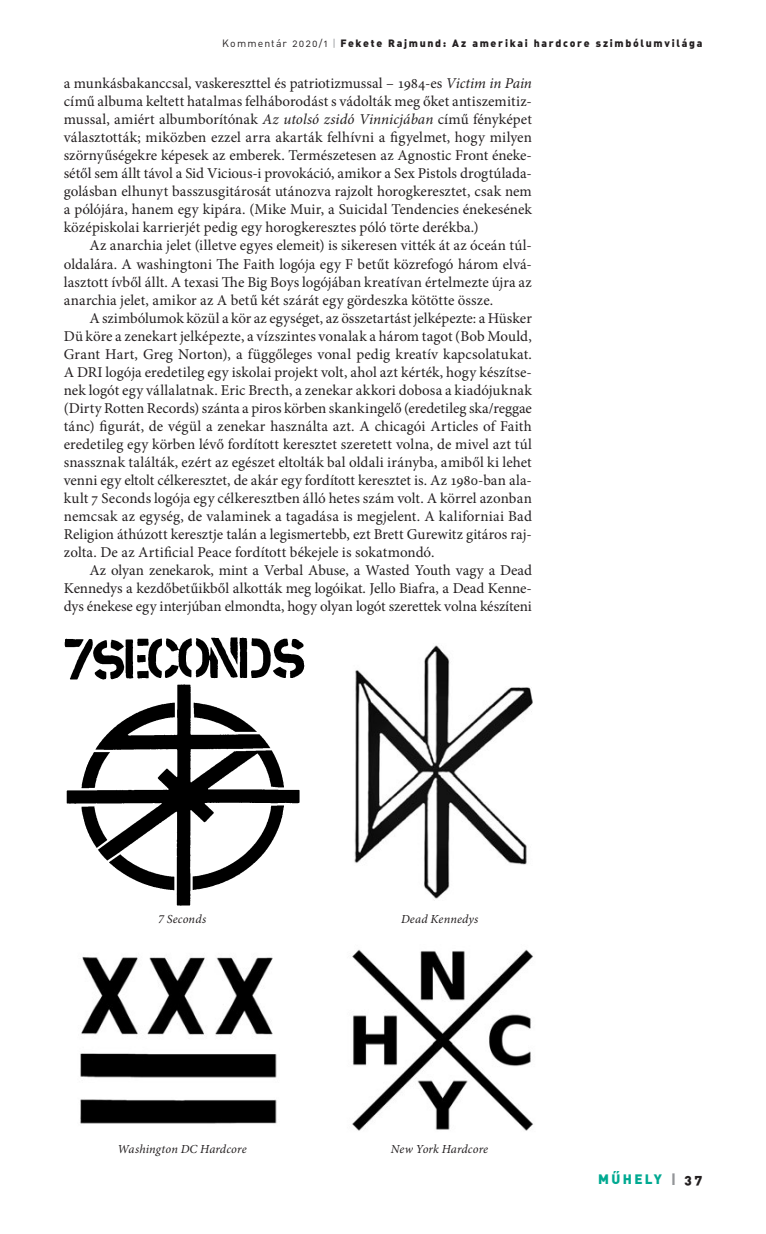
<style>
.page{position:relative;width:766px;height:1234px;background:#fff}
.page>*{position:absolute;margin:0;border:0;box-sizing:border-box;transform-origin:0 0}
.t1{font:15px/18px "Minion Pro";color:#231f20;text-align:justify}
.t2{font:13.5px "DIN Alt Blk PFL";letter-spacing:.2em;color:#00a991}
.t3{font:italic 12.3px "Minion Pro";letter-spacing:.01em;color:#231f20}
.t4{font:10.5px "DIN Alt Blk PFL";letter-spacing:.175em;color:#231f20}
.s1{font-family:"DIN Alt PFL"}
.s2{font-family:"DIN Alt PFL";color:#939598}
.s3{font-style:italic}
.s4{color:#939598}
.s5{color:#231f20}
</style>
<div class="page">
<img style="left:65px;top:637px;width:239px;height:268px">
<img style="left:354px;top:645px;width:179px;height:255px">
<img style="left:80px;top:957px;width:197px;height:167px">
<img style="left:352px;top:949px;width:181px;height:182px">
<p class="t4" style="left:222px;top:36px;width:481px"><span class="s1">Kommentár 2020/1</span> <span class="s2">|</span> Fekete Rajmund: Az amerikai hardcore szimbólumvilága</p>
<p class="t1" style="left:64px;top:75px;width:469px">a munkásbakanccsal, vaskereszttel és patriotizmussal – 1984-es <span class="s3">Victim in Pain </span>című albuma keltett hatalmas felháborodást s vádolták meg őket antiszemitiz&shy;mussal, amiért albumborítónak <span class="s3">Az utolsó zsidó Vinnicjában</span> című fényképet választották; miközben ezzel arra akarták felhívni a figyelmet, hogy milyen szörnyűségekre képesek az emberek. Természetesen az Agnostic Front éneke&shy;sétől sem állt távol a Sid Vicious-i provokáció, amikor a Sex Pistols drogtúlada&shy;golásban elhunyt basszusgitárosát utánozva rajzolt horogkeresztet, csak nem a pólójára, hanem egy kipára. (Mike Muir, a Suicidal Tendencies énekesének középiskolai karrierjét pedig egy horogkeresztes póló törte derékba.)</p>
<p class="t1" style="left:64px;top:237px;width:469px;text-indent:26px">Az anarchia jelet (illetve egyes elemeit) is sikeresen vitték át az óceán túl&shy;oldalára. A washingtoni The Faith logója egy F betűt közrefogó három elvá&shy;lasztott ívből állt. A texasi The Big Boys logójában kreatívan értelmezte újra az anarchia jelet, amikor az A betű két szárát egy gördeszka kötötte össze.</p>
<p class="t1" style="left:64px;top:309px;width:469px;text-indent:26px">A szimbólumok közül a kör az egységet, az összetartást jelképezte: a Hüsker Dü köre a zenekart jelképezte, a vízszintes vonalak a három tagot (Bob Mould, Grant Hart, Greg Norton), a függőleges vonal pedig kreatív kapcsolatukat.<br>A DRI logója eredetileg egy iskolai projekt volt, ahol azt kérték, hogy készítse&shy;nek logót egy vállalatnak. Eric Brecth, a zenekar akkori dobosa a kiadójuknak (Dirty Rotten Records) szánta a piros körben skankingelő (eredetileg ska/reggae tánc) figurát, de végül a zenekar használta azt. A chicagói Articles of Faith eredetileg egy körben lévő fordított keresztet szeretett volna, de mivel azt túl snassznak találták, ezért az egészet eltolták bal oldali irányba, amiből ki lehet venni egy eltolt célkeresztet, de akár egy fordított keresztet is. Az 1980-ban ala&shy;kult 7 Seconds logója egy célkeresztben álló hetes szám volt. A körrel azonban nemcsak az egység, de valaminek a tagadása is megjelent. A kaliforniai Bad Religion áthúzott keresztje talán a legismertebb, ezt Brett Gurewitz gitáros raj&shy;zolta. De az Artificial Peace fordított békejele is sokatmondó.</p>
<p class="t1" style="left:64px;top:561px;width:469px;text-indent:26px">Az olyan zenekarok, mint a Verbal Abuse, a Wasted Youth vagy a Dead Kennedys a kezdőbetűikből alkották meg logóikat. Jello Biafra, a Dead Kenne&shy;dys énekese egy interjúban elmondta, hogy olyan logót szerettek volna készíteni</p>
<p class="t3" style="left:158px;top:911px;width:50px">7 Seconds</p>
<p class="t3" style="left:117px;top:1141px;width:130px">Washington DC Hardcore</p>
<p class="t3" style="left:401px;top:911px;width:79px">Dead Kennedys</p>
<p class="t3" style="left:391px;top:1141px;width:99px">New York Hardcore</p>
<p class="t2" style="left:598px;top:1169px;width:105px">MŰHELY <span class="s4">|</span> <span class="s5">37</span></p>
</div>
